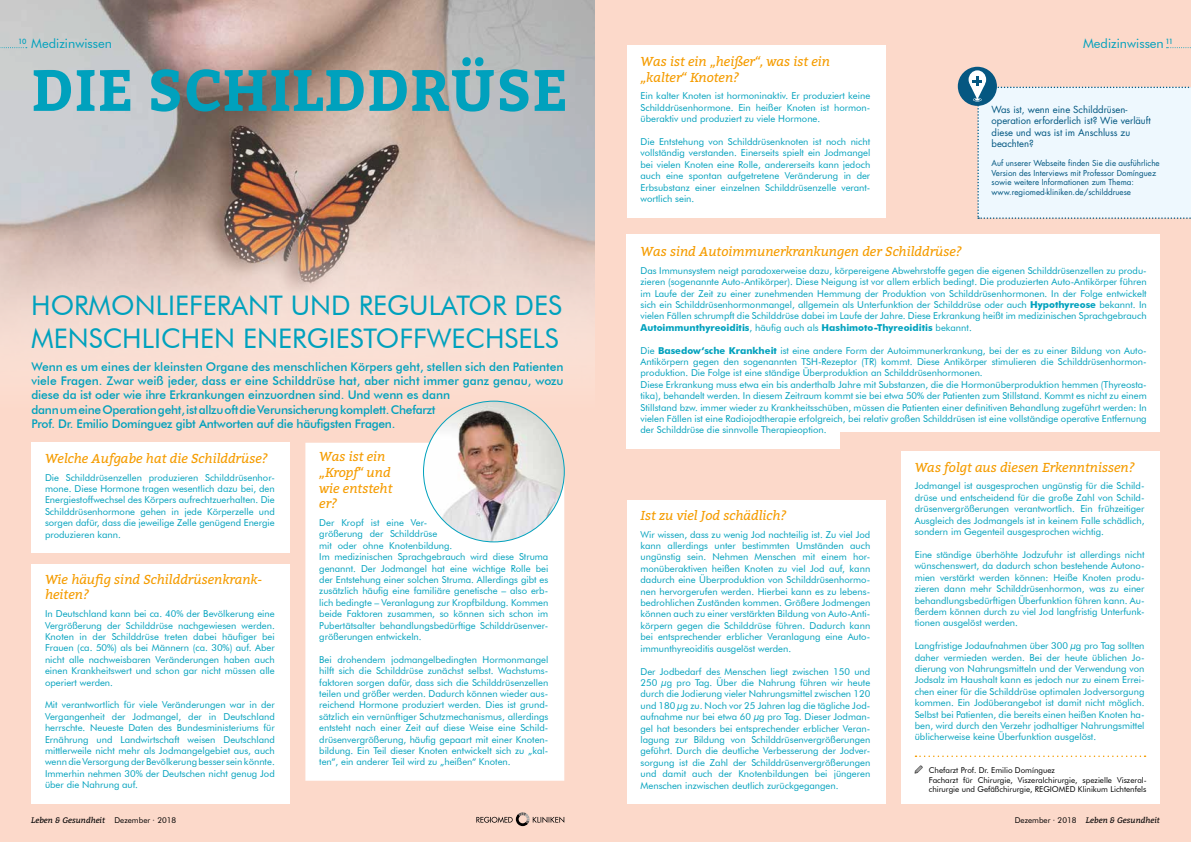
<style>
.page{position:relative;width:1191px;height:842px;background:#fff}
.page>*{position:absolute;margin:0;border:0;box-sizing:border-box;transform-origin:0 0}
.t1{font:700 58px "Bitter";letter-spacing:.01em;color:#00a1bd}
.t2{font:27px/32.4px "Futura BT";color:#00a1bd}
.t3{font:italic 13px/15.6px "Bitter";color:#f59c00}
.t4{font:13px "Futura BT";color:#00a1bd}
.t5{font:500 12px/14.4px "Futura BT";letter-spacing:-.01em;color:#00a1bd}
.t6{font:9.5px/11.4px "Futura BT";color:#00a1bd;text-align:justify}
.t7{font:9.5px/11.4px "Futura Std";color:#005680}
.t8{font:8px/9.6px "Futura Std";color:#005680}
.t9{font:8px/9.6px "Futura BT";color:#000}
.t10{font:italic 8px "Bitter";color:#000}
.t11{font:500 7px "Futura";color:#00a1bd}
.s1{font-weight:700}
.s2{font-family:"Iconomous"}
.s3{font-family:"Futura BT";font-style:normal}
</style>
<div class="page">
<img style="left:0;top:0;width:595px;height:191px">
<svg style="left:0;top:191px;width:595px;height:651px;fill:#fbd9ca"></svg>
<div style="left:595px;top:0;width:596px;height:842px;background:#fcd9ca"></div>
<svg style="left:0;top:47px;width:27px;height:1px"></svg>
<svg style="left:1166px;top:47px;width:25px;height:1px"></svg>
<svg style="left:476px;top:812px;width:88px;height:14px"></svg>
<div style="left:31px;top:443px;width:259px;height:110px;background:#fff"></div>
<svg style="left:305px;top:443px;width:259px;height:338px"></svg>
<div style="left:31px;top:564px;width:259px;height:239px;background:#fff"></div>
<div style="left:626px;top:45px;width:259px;height:172px;background:#fff"></div>
<div style="left:626px;top:500px;width:259px;height:303px;background:#fff"></div>
<div style="left:626px;top:235px;width:533px;height:214px;background:#fff"></div>
<div style="left:957px;top:67px;width:40px;height:39px;background:#055781;border-radius:50%"></div>
<svg style="left:968px;top:70px;width:223px;height:149px"></svg>
<img style="left:423px;top:401px;width:141px;height:141px;border-radius:70px">
<div style="left:840px;top:432px;width:325px;height:63px;background:#fcd9ca"></div>
<div style="left:901px;top:451px;width:258px;height:352px;background:#fff"></div>
<svg style="left:915px;top:755px;width:230px;height:2px"></svg>
<h3 class="t4" style="left:31px;top:35px;width:82px">Medizinwissen</h3>
<h3 class="t4" style="left:1083px;top:35px;width:82px">Medizinwissen</h3>
<p class="t11" style="left:18px;top:37px;width:10px">10</p>
<p class="t11" style="left:1165px;top:37px;width:9px">11</p>
<h1 class="t1" style="left:31px;top:46px;width:538px">DIE SCHILDDRÜSE</h1>
<h2 class="t2" style="left:31px;top:289px;width:532px">HORMONLIEFERANT UND REGULATOR DES<br>MENSCHLICHEN ENERGIESTOFFWECHSELS</h2>
<p class="t5" style="left:31px;top:359px;width:534px">Wenn es um eines der kleinsten Organe des menschlichen Körpers geht, stellen sich den Patienten viele Fragen. Zwar weiß jeder, dass er eine Schilddrüse hat, aber nicht immer ganz genau, wozu diese da ist oder wie ihre Erkrankungen einzuordnen sind. Und wenn es dann<br>dann um eine Operation geht, ist allzu oft die Verunsicherung komplett. Chefarzt<br>Prof. Dr. Emilio Domínguez gibt Antworten auf die häufigsten Fragen.</p>
<h3 class="t3" style="left:45px;top:450px;width:224px">Welche Aufgabe hat die Schilddrüse?</h3>
<p class="t6" style="left:45px;top:471px;width:231px">Die Schilddrüsenzellen produzieren Schilddrüsenhor&shy;mone. Diese Hormone tragen wesentlich dazu bei, den Energiestoffwechsel des Körpers aufrechtzuerhalten. Die Schilddrüsenhormone gehen in jede Körperzelle und sorgen dafür, dass die jeweilige Zelle genügend Energie produzieren kann.</p>
<h3 class="t3" style="left:45px;top:571px;width:219px">Wie häufig sind Schilddrüsenkrank&shy;heiten?</h3>
<p class="t6" style="left:45px;top:608px;width:231px">In Deutschland kann bei ca. 40% der Bevölkerung eine Vergrößerung der Schilddrüse nachgewiesen werden.<br>Knoten in der Schilddrüse treten dabei häufiger bei Frauen (ca. 50%) als bei Männern (ca. 30%) auf. Aber nicht alle nachweisbaren Veränderungen haben auch einen Krankheitswert und schon gar nicht müssen alle operiert werden.</p>
<p class="t6" style="left:45px;top:699px;width:231px">Mit verantwortlich für viele Veränderungen war in der Vergangenheit der Jodmangel, der in Deutschland herrschte. Neueste Daten des Bundesministeriums für Ernährung und Landwirtschaft weisen Deutschland mittlerweile nicht mehr als Jodmangelgebiet aus, auch wenn die Versorgung der Bevölkerung besser sein könnte.<br>Immerhin nehmen 30% der Deutschen nicht genug Jod über die Nahrung auf.</p>
<h3 class="t3" style="left:319px;top:449px;width:75px">Was ist ein „Kropf“ und wie entsteht er?</h3>
<p class="t6" style="left:319px;top:517px;width:231px;text-align:left">Der Kropf ist eine Ver-<br>größerung der Schilddrüse<br>mit oder ohne Knotenbildung.<br>Im medizinischen Sprachgebrauch wird diese Struma genannt. Der Jodmangel hat eine wichtige Rolle bei der Entstehung einer solchen Struma. Allerdings gibt es zusätzlich häufig eine familiäre genetische – also erb&shy;lich bedingte – Veranlagung zur Kropfbildung. Kommen beide Faktoren zusammen, so können sich schon im Pubertätsalter behandlungsbedürftige Schilddrüsenver&shy;größerungen entwickeln.</p>
<p class="t6" style="left:319px;top:654px;width:230px">Bei drohendem jodmangelbedingten Hormonmangel hilft sich die Schilddrüse zunächst selbst. Wachstums&shy;faktoren sorgen dafür, dass sich die Schilddrüsenzellen teilen und größer werden. Dadurch können wieder aus&shy;reichend Hormone produziert werden. Dies ist grund&shy;sätzlich ein vernünftiger Schutzmechanismus, allerdings entsteht nach einer Zeit auf diese Weise eine Schild&shy;drüsenvergrößerung, häufig gepaart mit einer Knoten&shy;bildung. Ein Teil dieser Knoten entwickelt sich zu „kal&shy;ten“, ein anderer Teil wird zu „heißen“ Knoten.</p>
<h3 class="t3" style="left:640px;top:53px;width:191px">Was ist ein „heißer“, was ist ein „kalter“ Knoten?</h3>
<p class="t6" style="left:640px;top:90px;width:231px">Ein kalter Knoten ist hormoninaktiv. Er produziert keine Schilddrüsenhormone. Ein heißer Knoten ist hormon&shy;überaktiv und produziert zu viele Hormone.</p>
<p class="t6" style="left:640px;top:136px;width:231px">Die Entstehung von Schilddrüsenknoten ist noch nicht vollständig verstanden. Einerseits spielt ein Jodmangel bei vielen Knoten eine Rolle, andererseits kann jedoch auch eine spontan aufgetretene Veränderung in der Erbsubstanz einer einzelnen Schilddrüsenzelle verant&shy;wortlich sein.</p>
<p class="t7" style="left:991px;top:104px;width:161px">Was ist, wenn eine Schilddrüsen&shy;operation erforderlich ist? Wie verläuft diese und was ist im Anschluss zu beachten?</p>
<p class="t8" style="left:991px;top:159px;width:170px">Auf unserer Webseite finden Sie die ausführliche Version des Interviews mit Professor Domínguez sowie weitere Informationen zum Thema: www.regiomed-kliniken.de/schilddruese</p>
<h3 class="t3" style="left:640px;top:243px;width:323px">Was sind Autoimmunerkrankungen der Schilddrüse?</h3>
<p class="t6" style="left:640px;top:265px;width:508px">Das Immunsystem neigt paradoxerweise dazu, körpereigene Abwehrstoffe gegen die eigenen Schilddrüsenzellen zu produ&shy;zieren (sogenannte Auto-Antikörper). Diese Neigung ist vor allem erblich bedingt. Die produzierten Auto-Antikörper führen im Laufe der Zeit zu einer zunehmenden Hemmung der Produktion von Schilddrüsenhormonen. In der Folge entwickelt sich ein Schilddrüsenhormonmangel, allgemein als Unterfunktion der Schilddrüse oder auch <span class="s1">Hypothyreose</span> bekannt. In vielen Fällen schrumpft die Schilddrüse dabei im Laufe der Jahre. Diese Erkrankung heißt im medizinischen Sprachgebrauch <span class="s1">Autoimmunthyreoiditis</span>, häufig auch als <span class="s1">Hashimoto-Thyreoiditis</span> bekannt.</p>
<p class="t6" style="left:640px;top:344px;width:508px;text-align:left">Die <span class="s1">Basedow‘sche Krankheit</span> ist eine andere Form der Autoimmunerkrankung, bei der es zu einer Bildung von Auto-Antikörpern gegen den sogenannten TSH-Rezeptor (TR) kommt. Diese Antikörper stimulieren die Schilddrüsenhormon&shy;produktion. Die Folge ist eine ständige Überproduktion an Schilddrüsenhormonen.<br>Diese Erkrankung muss etwa ein bis anderthalb Jahre mit Substanzen, die die Hormonüberproduktion hemmen (Thyreosta&shy;tika), behandelt werden. In diesem Zeitraum kommt sie bei etwa 50% der Patienten zum Stillstand. Kommt es nicht zu einem Stillstand bzw. immer wieder zu Krankheitsschüben, müssen die Patienten einer definitiven Behandlung zugeführt werden: In vielen Fällen ist eine Radiojodtherapie erfolgreich, bei relativ großen Schilddrüsen ist eine vollständige operative Entfernung der Schilddrüse die sinnvolle Therapieoption.</p>
<h3 class="t3" style="left:640px;top:507px;width:148px">Ist zu viel Jod schädlich?</h3>
<p class="t6" style="left:640px;top:528px;width:231px">Wir wissen, dass zu wenig Jod nachteilig ist. Zu viel Jod kann allerdings unter bestimmten Umständen auch ungünstig sein. Nehmen Menschen mit einem hor&shy;monüberaktiven heißen Knoten zu viel Jod auf, kann dadurch eine Überproduktion von Schilddrüsenhormo&shy;nen hervorgerufen werden. Hierbei kann es zu lebens&shy;bedrohlichen Zuständen kommen. Größere Jodmengen können auch zu einer verstärkten Bildung von Auto-Anti&shy;körpern gegen die Schilddrüse führen. Dadurch kann bei entsprechender erblicher Veranlagung eine Auto&shy;immunthyreoiditis ausgelöst werden.</p>
<p class="t6" style="left:640px;top:665px;width:231px">Der Jodbedarf des Menschen liegt zwischen 150 und 250 µg pro Tag. Über die Nahrung führen wir heute durch die Jodierung vieler Nahrungsmittel zwischen 120 und 180 µg zu. Noch vor 25 Jahren lag die tägliche Jod&shy;aufnahme nur bei etwa 60 µg pro Tag. Dieser Jodman&shy;gel hat besonders bei entsprechender erblicher Veran&shy;lagung zur Bildung von Schilddrüsenvergrößerungen geführt. Durch die deutliche Verbesserung der Jodver&shy;sorgung ist die Zahl der Schilddrüsenvergrößerungen und damit auch der Knotenbildungen bei jüngeren Menschen inzwischen deutlich zurückgegangen.</p>
<h3 class="t3" style="left:914px;top:459px;width:222px">Was folgt aus diesen Erkenntnissen?</h3>
<p class="t6" style="left:914px;top:480px;width:231px">Jodmangel ist ausgesprochen ungünstig für die Schild&shy;drüse und entscheidend für die große Zahl von Schild&shy;drüsenvergrößerungen verantwortlich. Ein frühzeitiger Ausgleich des Jodmangels ist in keinem Falle schädlich, sondern im Gegenteil ausgesprochen wichtig.</p>
<p class="t6" style="left:914px;top:549px;width:231px">Eine ständige überhöhte Jodzufuhr ist allerdings nicht wünschenswert, da dadurch schon bestehende Autono&shy;mien verstärkt werden können: Heiße Knoten produ&shy;zieren dann mehr Schilddrüsenhormon, was zu einer behandlungsbedürftigen Überfunktion führen kann. Au&shy;ßerdem können durch zu viel Jod langfristig Unterfunk&shy;tionen ausgelöst werden.</p>
<p class="t6" style="left:914px;top:640px;width:231px">Langfristige Jodaufnahmen über 300 µg pro Tag sollten daher vermieden werden. Bei der heute üblichen Jo&shy;dierung von Nahrungsmitteln und der Verwendung von Jodsalz im Haushalt kann es jedoch nur zu einem Errei&shy;chen einer für die Schilddrüse optimalen Jodversorgung kommen. Ein Jodüberangebot ist damit nicht möglich.<br>Selbst bei Patienten, die bereits einen heißen Knoten ha&shy;ben, wird durch den Verzehr jodhaltiger Nahrungsmittel üblicherweise keine Überfunktion ausgelöst.</p>
<p class="t9" style="left:928px;top:765px;width:219px;text-indent:-14px"><span class="s2">9</span> Chefarzt Prof. Dr. Emilio Domínguez<br>Facharzt für Chirurgie, Viszeralchirurgie, spezielle Viszeral&shy;chirurgie und Gefäßchirurgie, REGIOMED Klinikum Lichtenfels</p>
<p class="t10" style="left:31px;top:814px;width:146px">Leben &amp; Gesundheit <span class="s3">Dezember ∙ 2018</span></p>
<p class="t10" style="left:1014px;top:814px;width:146px"><span class="s3">Dezember ∙ 2018</span> Leben &amp; Gesundheit</p>
</div>
